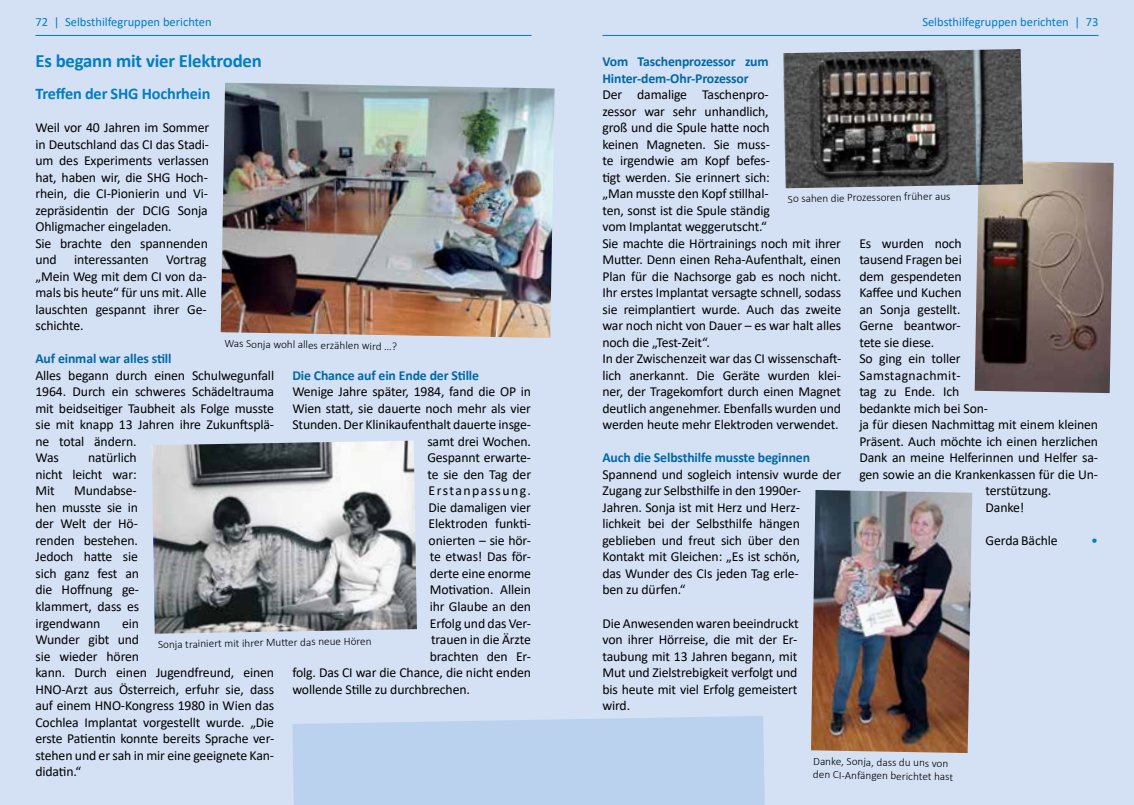
<style>
.page{position:relative;width:1134px;height:805px;background:#fff}
.page>*{position:absolute;margin:0;border:0;box-sizing:border-box;transform-origin:0 0}
.t1{font:700 18.75px "Calibri";letter-spacing:-.01em;color:#007dc5}
.t2{font:700 16.25px "Calibri";letter-spacing:-.01em;color:#007dc5}
.t3{font:13.75px/16.5px "Calibri";letter-spacing:-.01em;color:#000}
.t4{font:700 13.75px/16.5px "Calibri";letter-spacing:-.01em;color:#0068a5}
.t5{font:13.75px "Calibri";letter-spacing:.025em;color:#000}
.t6{font:13.75px "Calibri";letter-spacing:.105em;color:#000}
.t7{font:13.75px "Calibri";color:#007dc5}
.t8{font:12.5px "Calibri";color:#007dc5}
.t9{font:300 11.25px/13.5px "Calibri";color:#000}
</style>
<div class="page">
<div style="left:0;top:0;width:1134px;height:804px;background:#d4e1f4"></div>
<hr style="left:35px;top:35px;width:496px;height:1px;background:#007dc5">
<hr style="left:602px;top:35px;width:496px;height:1px;background:#007dc5">
<img style="left:975px;top:161px;width:139px;height:232px">
<img style="left:783px;top:49px;width:240px;height:139px">
<img style="left:151px;top:440px;width:266px;height:193px">
<img style="left:811px;top:490px;width:161px;height:262px">
<img style="left:221px;top:83px;width:334px;height:255px">
<div style="left:292px;top:716px;width:473px;height:88px;background:#bad2ed"></div>
<p class="t8" style="left:35px;top:13px;width:178px">72 | Selbsthilfegruppen berichten</p>
<h1 class="t1" style="left:35px;top:48px;width:228px">Es begann mit vier Elektroden</h1>
<p class="t2" style="left:35px;top:82px;width:177px">Treffen der SHG Hochrhein</p>
<p class="t3" style="left:35px;top:119px;width:175px">Weil vor 40 Jahren im Sommer in Deutschland das CI das Stadi&shy;um des Experiments verlassen hat, haben wir, die SHG Hoch&shy;rhein, die CI-Pionierin und Vi&shy;zepräsidentin der DCIG Sonja<br>Ohligmacher eingeladen.<br>Sie brachte den spannenden und</p>
<p class="t3" style="left:74px;top:251px;width:76px">interessanten</p>
<p class="t3" style="left:35px;top:251px;width:173px;text-align:justify;text-indent:131px">Vortrag „Mein Weg mit dem CI von da&shy;mals bis heute“ für uns mit. Alle lauschten gespannt ihrer Ge&shy;schichte.</p>
<p class="t4" style="left:35px;top:350px;width:138px">Auf einmal war alles still</p>
<p class="t3" style="left:35px;top:366px;width:240px">Alles begann durch einen Schulwegunfall<br>1964. Durch ein schweres Schädeltrauma mit beidseitiger Taubheit als Folge musste sie mit knapp 13 Jahren ihre Zukunftsplä&shy;ne total ändern.<br>Was</p>
<p class="t9" style="left:225px;top:336px;width:174px;rotate:1deg">Was Sonja wohl alles erzählen wird …?</p>
<p class="t4" style="left:292px;top:367px;width:188px">Die Chance auf ein Ende der Stille</p>
<p class="t3" style="left:292px;top:383px;width:240px">Wenige Jahre später, 1984, fand die OP in</p>
<p class="t3" style="left:292px;top:399px;width:240px">Wien statt, sie dauerte noch mehr als vier</p>
<p class="t3" style="left:292px;top:416px;width:240px">Stunden. Der Klinikaufenthalt dauerte insge-</p>
<p class="t3" style="left:427px;top:432px;width:105px">samt drei Wochen.</p>
<p class="t3" style="left:427px;top:449px;width:105px">Gespannt erwarte-</p>
<p class="t3" style="left:427px;top:465px;width:105px">te sie den Tag der</p>
<p class="t6" style="left:429px;top:481px;width:104px">Erstanpassung.</p>
<p class="t3" style="left:429px;top:498px;width:104px">Die damaligen vier</p>
<p class="t3" style="left:429px;top:515px;width:104px">Elektroden funkti-</p>
<p class="t3" style="left:429px;top:531px;width:104px">onierten – sie hör-</p>
<p class="t3" style="left:430px;top:548px;width:103px">te etwas! Das för-</p>
<p class="t3" style="left:430px;top:564px;width:103px">derte eine enorme</p>
<p class="t3" style="left:430px;top:581px;width:103px">Motivation. Allein</p>
<p class="t3" style="left:430px;top:597px;width:103px">ihr Glaube an den</p>
<p class="t3" style="left:430px;top:614px;width:103px">Erfolg und das Ver-</p>
<p class="t3" style="left:431px;top:630px;width:101px">trauen in die Ärzte</p>
<p class="t3" style="left:430px;top:647px;width:103px">brachten den Er-</p>
<p class="t3" style="left:292px;top:663px;width:240px">folg. Das CI war die Chance, die nicht enden</p>
<p class="t3" style="left:292px;top:680px;width:179px">wollende Stille zu durchbrechen.</p>
<p class="t3" style="left:35px;top:449px;width:103px;text-align:justify;text-indent:53px">natürlich nicht leicht war:<br>Mit</p>
<p class="t3" style="left:35px;top:482px;width:105px;text-indent:39px">Mundabse&shy;hen musste sie in der Welt der Hö&shy;renden bestehen.<br>Jedoch hatte sie sich ganz fest an die Hoffnung ge&shy;klammert, dass es irgendwann</p>
<p class="t3" style="left:35px;top:614px;width:240px;text-indent:87px">ein<br>Wunder gibt und<br>sie wieder hören<br>kann. Durch einen Jugendfreund, einen<br>HNO-Arzt aus Österreich, erfuhr sie, dass auf einem HNO-Kongress 1980 in Wien das<br>Cochlea Implantat vorgestellt wurde. „Die erste Patientin konnte bereits Sprache ver&shy;stehen und er sah in mir eine geeignete Kan&shy;didatin.“</p>
<p class="t9" style="left:158px;top:637px;width:215px;rotate:-1deg">Sonja trainiert mit ihrer Mutt er das neue Hören</p>
<p class="t8" style="left:922px;top:13px;width:178px">Selbsthilfegruppen berichten | 73</p>
<p class="t4" style="left:602px;top:53px;width:168px">Vom Taschenprozessor zum<br>Hinter-dem-Ohr-Prozessor</p>
<p class="t3" style="left:602px;top:86px;width:240px">Der damalige Taschenpro-<br>zessor war sehr unhandlich,<br>groß und die Spule hatte noch<br>keinen Magneten. Sie muss-<br>te irgendwie am Kopf befes-<br>tigt werden. Sie erinnert sich:<br>„Man musste den Kopf stillhal-<br>ten, sonst ist die Spule ständig<br>vom Implantat weggerutscht.“<br>Sie machte die Hörtrainings noch mit ihrer Mutter. Denn einen Reha-Aufenthalt, einen Plan für die Nachsorge gab es noch nicht.<br>Ihr erstes Implantat versagte schnell, sodass sie reimplantiert wurde. Auch das zweite war noch nicht von Dauer – es war halt alles noch die „Test-Zeit“.<br>In der Zwischenzeit war das CI wissenschaft&shy;lich anerkannt. Die Geräte wurden klei&shy;ner, der Tragekomfort durch einen Magnet deutlich angenehmer. Ebenfalls wurden und werden heute mehr Elektroden verwendet.</p>
<p class="t4" style="left:602px;top:449px;width:209px">Auch die Selbsthilfe musste beginnen</p>
<p class="t3" style="left:602px;top:465px;width:240px">Spannend und sogleich intensiv wurde der Zugang zur Selbsthilfe in den 1990er-Jahren. Sonja ist mit Herz und Herz&shy;lichkeit bei der Selbsthilfe hängen geblieben und freut sich über den Kontakt mit Gleichen: „Es ist schön,<br>das Wunder des CIs jeden Tag erle-<br>ben zu dürfen.“</p>
<p class="t3" style="left:602px;top:614px;width:198px;text-align:justify">Die Anwesenden waren beeindruckt von ihrer Hörreise, die mit der Er&shy;taubung mit 13 Jahren begann, mit Mut und Zielstrebigkeit verfolgt und bis heute mit viel Erfolg gemeistert wird.</p>
<p class="t9" style="left:788px;top:192px;width:164px;rotate:-1deg">So sahen die Prozessoren früher aus</p>
<p class="t3" style="left:859px;top:234px;width:104px">Es wurden noch</p>
<p class="t3" style="left:859px;top:251px;width:104px">tausend Fragen bei</p>
<p class="t3" style="left:859px;top:267px;width:104px">dem gespendeten</p>
<p class="t3" style="left:859px;top:284px;width:104px">Kaffee und Kuchen</p>
<p class="t3" style="left:859px;top:300px;width:103px">an Sonja gestellt.</p>
<p class="t3" style="left:859px;top:317px;width:103px">Gerne beantwor-</p>
<p class="t3" style="left:859px;top:333px;width:77px">tete sie diese.</p>
<p class="t3" style="left:859px;top:350px;width:103px">So ging ein toller</p>
<p class="t5" style="left:859px;top:365px;width:103px">Samstagnachmit-</p>
<p class="t3" style="left:859px;top:383px;width:101px">tag zu Ende. Ich</p>
<p class="t3" style="left:859px;top:399px;width:130px">bedankte mich bei Son-</p>
<p class="t3" style="left:859px;top:416px;width:240px">ja für diesen Nachmittag mit einem kleinen</p>
<p class="t3" style="left:859px;top:432px;width:240px">Präsent. Auch möchte ich einen herzlichen</p>
<p class="t3" style="left:859px;top:449px;width:240px">Dank an meine Helferinnen und Helfer sa-</p>
<p class="t3" style="left:859px;top:465px;width:240px">gen sowie an die Krankenkassen für die Un-</p>
<p class="t3" style="left:986px;top:482px;width:67px">terstützung.</p>
<p class="t3" style="left:986px;top:498px;width:40px">Danke!</p>
<p class="t3" style="left:986px;top:531px;width:74px">Gerda Bächle</p>
<p class="t7" style="left:1091px;top:530px;width:8px">•</p>
<p class="t9" style="left:813px;top:753px;width:142px;rotate:1deg">Danke, Sonja, dass du uns von den CI-Anfängen berichtet hast</p>
</div>
